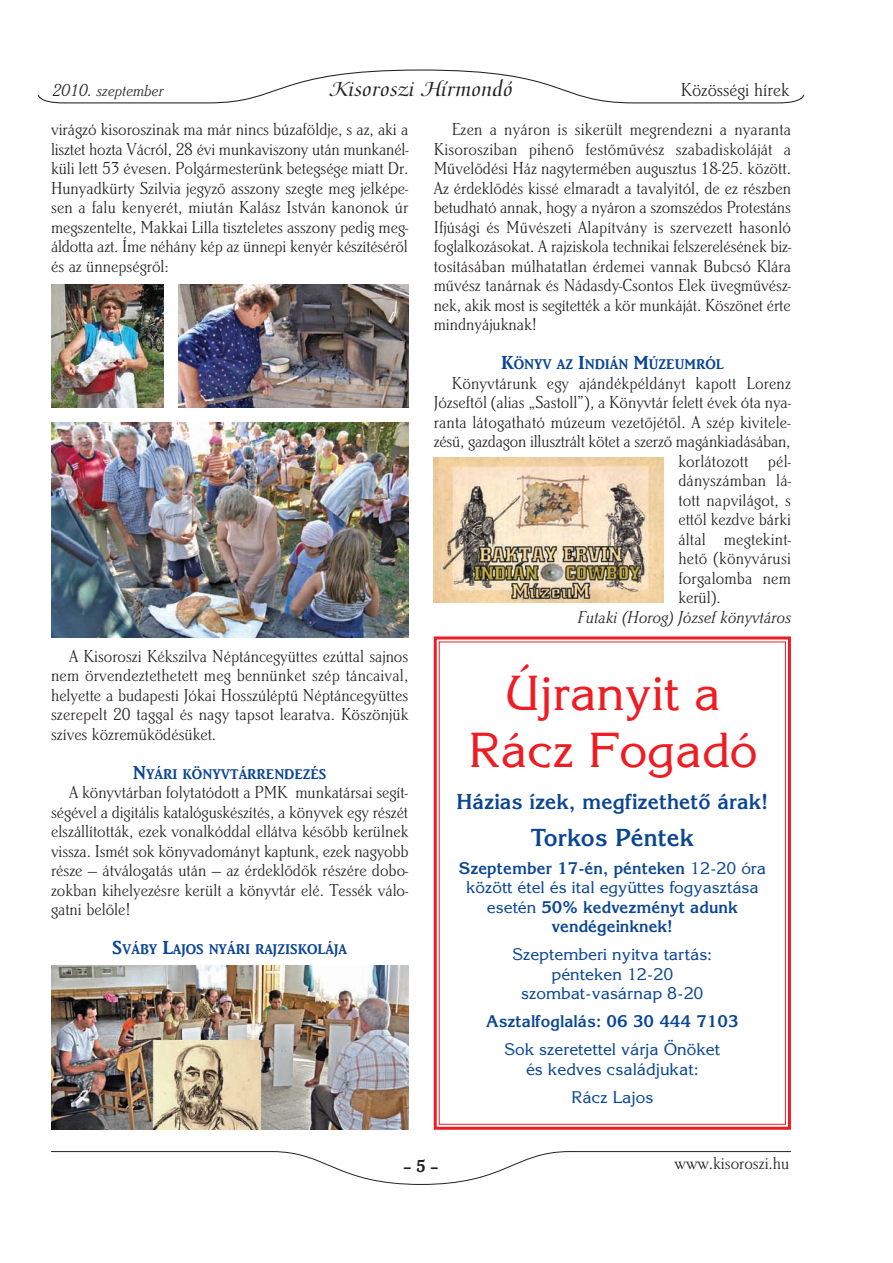
<style>
.page{position:relative;width:893px;height:1263px;background:#fff}
.page>*{position:absolute;margin:0;border:0;box-sizing:border-box;transform-origin:0 0}
.t1{font:48px/57.6px "Korinna H Regular";color:#ee1d23;text-align:center}
.t2{font:24px "Korinna H Bold";color:#094594}
.t3{font:22.5px "Medici Scr Hun";color:#231f20;scale:1.1 1}
.t4{font:21px "Korinna H Bold";color:#094594}
.t5{font:19.5px "Brighton TCE Ligh";color:#231f20}
.t6{font:18px/19.5px "Brighton TCE Ligh";color:#231f20;text-align:justify}
.t7{font:18px "Brighton TCE Ligh Ital";color:#231f20}
.t8{font:700 18px "Brighton TCE";color:#231f20}
.t9{font:16.5px/19.5px "Korinna H Regular";color:#094594;text-align:center}
.t10{font:16.5px/19.5px "Korinna H Bold";color:#094594;text-align:center}
.t11{font:16.5px "Brighton TCE Ligh Ital";color:#231f20}
.t12{font:700 14.7px "Brighton TCE";color:#094594}
.s1{font-size:18px}
.s2{font-size:19.5px}
.s3{font-family:"Korinna H Regular"}
</style>
<div class="page">
<img style="left:179px;top:285px;width:229px;height:123px">
<img style="left:51px;top:422px;width:357px;height:215px">
<img style="left:51px;top:965px;width:357px;height:165px">
<img style="left:434px;top:458px;width:229px;height:144px">
<img style="left:51px;top:285px;width:112px;height:123px">
<div style="left:434px;top:636px;width:357px;height:494px;border:3px solid #ee1d23"></div>
<svg style="left:51px;top:1151px;width:740px;height:34px"></svg>
<svg style="left:37px;top:69px;width:768px;height:35px"></svg>
<p class="t11" style="left:53px;top:81px;width:112px"><span class="s1">2010.</span> szeptember</p>
<p class="t3" style="left:329px;top:75px;width:168px">Kisoroszi Hírmondó</p>
<p class="t5" style="left:681px;top:78px;width:110px">Közösségi hírek</p>
<p class="t6" style="left:51px;top:119px;width:359px">virágzó kisoroszinak ma már nincs búzaföldje, s az, aki a lisztet hozta Vácról, 28 évi munkaviszony után munkanél&shy;küli lett 53 évesen. Polgármesterünk betegsége miatt Dr.<br>Hunyadkürty Szilvia jegyzô asszony szegte meg jelképe&shy;sen a falu kenyerét, miután Kalász István kanonok úr megszentelte, Makkai Lilla tiszteletes asszony pedig meg&shy;áldotta azt. Íme néhány kép az ünnepi kenyér készítésérôl és az ünnepségrôl:</p>
<p class="t6" style="left:51px;top:646px;width:359px;text-indent:18px">A Kisoroszi Kékszilva Néptáncegyüttes ezúttal sajnos nem örvendeztethetett meg bennünket szép táncaival, helyette a budapesti Jókai Hosszúléptû Néptáncegyüttes szerepelt 20 taggal és nagy tapsot learatva. Köszönjük szíves közremûködésüket.</p>
<p class="t12" style="left:133px;top:765px;width:195px"><span class="s2">N</span>YÁRI KÖNYVTÁRRENDEZÉS</p>
<p class="t6" style="left:51px;top:782px;width:359px;text-indent:18px">A könyvtárban folytatódott a PMK munkatársai segít&shy;ségével a digitális katalóguskészítés, a könyvek egy részét elszállították, ezek vonalkóddal ellátva késôbb kerülnek vissza. Ismét sok könyvadományt kaptunk, ezek nagyobb része — átválogatás után — az érdeklôdôk részére dobo&shy;zokban kihelyezésre került a könyvtár elé. Tessék válo&shy;gatni belôle!</p>
<p class="t12" style="left:112px;top:940px;width:236px"><span class="s2">S</span>VÁBY <span class="s2">L</span>AJOS NYÁRI RAJZISKOLÁJA</p>
<p class="t6" style="left:434px;top:119px;width:359px;text-indent:18px">Ezen a nyáron is sikerült megrendezni a nyaranta Kisorosziban pihenô festômûvész szabadiskoláját a Mûvelôdési Ház nagytermében augusztus 18-25. között.<br>Az érdeklôdés kissé elmaradt a tavalyitól, de ez részben betudható annak, hogy a nyáron a szomszédos Protestáns Ifjúsági és Mûvészeti Alapítvány is szervezett hasonló foglalkozásokat. A rajziskola technikai felszerelésének biz&shy;tosításában múlhatatlan érdemei vannak Bubcsó Klára mûvész tanárnak és Nádasdy-Csontos Elek üvegmûvész&shy;nek, akik most is segítették a kör munkáját. Köszönet érte mindnyájuknak!</p>
<p class="t12" style="left:501px;top:355px;width:224px"><span class="s2">K</span>ÖNYV AZ <span class="s2">I</span>NDIÁN <span class="s2">M</span>ÚZEUMRÓL</p>
<p class="t6" style="left:452px;top:373px;width:341px">Könyvtárunk egy ajándékpéldányt kapott Lorenz</p>
<p class="t6" style="left:434px;top:392px;width:359px">Józseftôl (alias „Sastoll”), a Könyvtár felett évek óta nya-</p>
<p class="t6" style="left:434px;top:412px;width:358px">ranta látogatható múzeum vezetôjétôl. A szép kivitele-</p>
<p class="t6" style="left:434px;top:431px;width:358px">zésû, gazdagon illusztrált kötet a szerzô magánkiadásában,</p>
<p class="t6" style="left:678px;top:451px;width:114px">korlátozott pél-</p>
<p class="t6" style="left:678px;top:470px;width:114px">dányszámban lá-</p>
<p class="t6" style="left:678px;top:490px;width:114px">tott napvilágot, s</p>
<p class="t6" style="left:678px;top:509px;width:114px">ettôl kezdve bárki</p>
<p class="t6" style="left:678px;top:529px;width:114px">által megtekint-</p>
<p class="t6" style="left:678px;top:548px;width:114px">hetô (könyvárusi</p>
<p class="t6" style="left:678px;top:568px;width:114px">forgalomba nem</p>
<p class="t6" style="left:678px;top:587px;width:44px">kerül).</p>
<p class="t7" style="left:578px;top:606px;width:215px">Futaki (Horog) József könyvtáros</p>
<h1 class="t1" style="left:469px;top:664px;width:290px">Újranyit a<br>Rácz Fogadó</h1>
<p class="t4" style="left:457px;top:790px;width:313px">Házias ízek, megfizethetô árak!</p>
<h2 class="t2" style="left:531px;top:823px;width:164px">Torkos Péntek</h2>
<p class="t10" style="left:459px;top:858px;width:309px">Szeptember 17-én, pénteken <span class="s3">12-20 óra</span></p>
<p class="t9" style="left:466px;top:878px;width:294px">között étel és ital együttes fogyasztása</p>
<p class="t10" style="left:487px;top:897px;width:252px"><span class="s3">esetén</span> 50% kedvezményt adunk vendégeinknek!</p>
<p class="t9" style="left:512px;top:945px;width:201px">Szeptemberi nyitva tartás: pénteken 12-20 szombat-vasárnap 8-20</p>
<p class="t10" style="left:486px;top:1012px;width:254px">Asztalfoglalás: 06 30 444 7103</p>
<p class="t9" style="left:505px;top:1040px;width:217px">Sok szeretettel várja Önöket és kedves családjukat:</p>
<p class="t9" style="left:571px;top:1087px;width:83px">Rácz Lajos</p>
<p class="t8" style="left:403px;top:1155px;width:36px">–5–</p>
<p class="t6" style="left:675px;top:1153px;width:116px">www.kisoroszi.hu</p>
</div>
